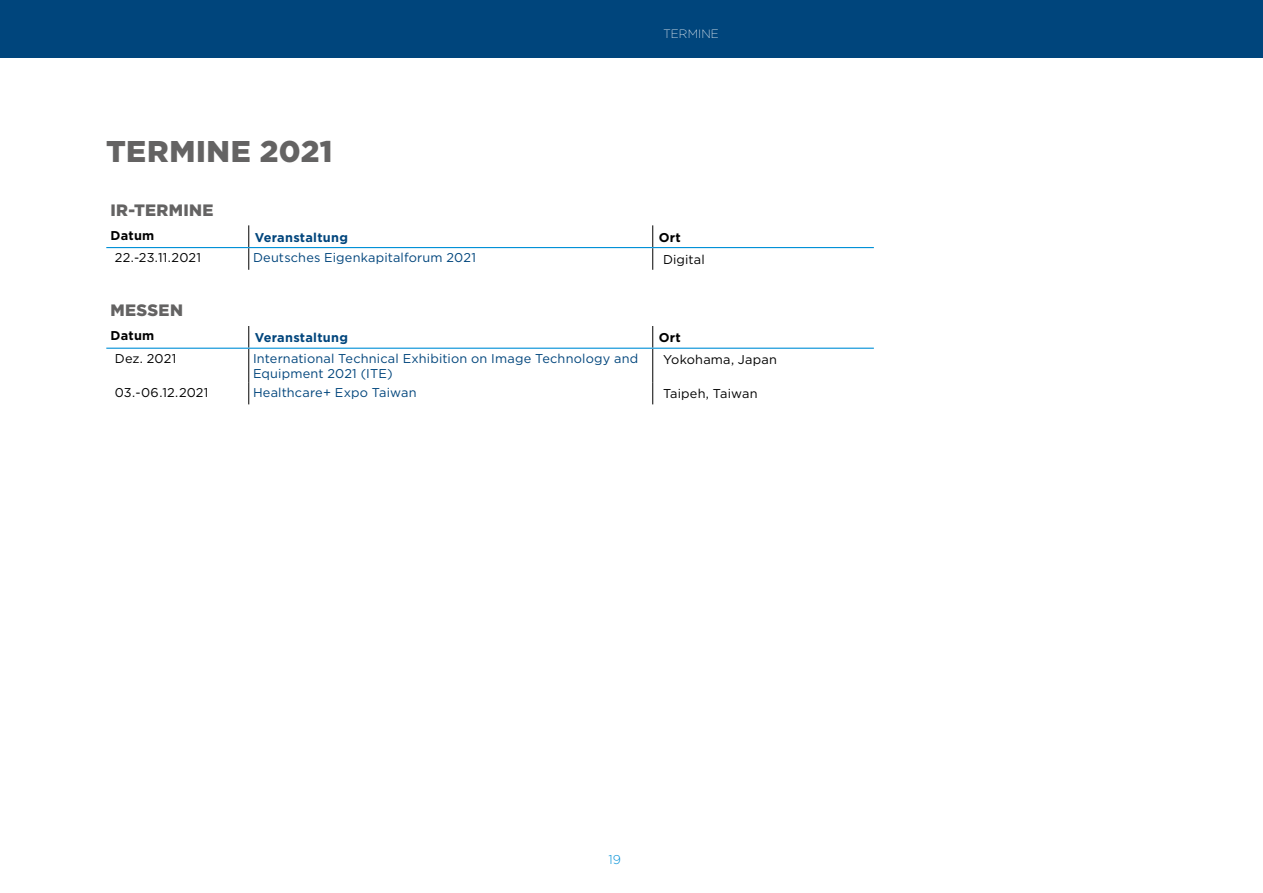
<style>
.page{position:relative;width:1263px;height:893px;background:#fff}
.page>*{position:absolute;margin:0;border:0;box-sizing:border-box;transform-origin:0 0}
.t1{font:900 30px "Gotham";letter-spacing:.02em;color:#646363}
.t2{font:900 16.5px "Gotham";letter-spacing:.02em;color:#646363}
.t3{font:12.75px/15.3px "Gotham";letter-spacing:.015em;color:#00457c}
.t4{font:12.75px "Gotham";letter-spacing:.015em;color:#000}
.t5{font:700 12.75px "Gotham";letter-spacing:.02em;color:#00457c}
.t6{font:700 12.75px "Gotham";letter-spacing:.02em;color:#000}
.t7{font:300 12.75px "Gotham";color:#0090d7}
.t8{font:200 12px "Gotham";letter-spacing:.01em;color:#fff}
</style>
<div class="page">
<svg style="left:248px;top:225px;width:1px;height:45px"></svg>
<svg style="left:248px;top:326px;width:1px;height:22px"></svg>
<hr style="left:248px;top:349px;width:1px;height:33px;background:#000">
<svg style="left:248px;top:382px;width:1px;height:22px"></svg>
<svg style="left:652px;top:225px;width:1px;height:45px"></svg>
<svg style="left:652px;top:326px;width:1px;height:22px"></svg>
<hr style="left:652px;top:349px;width:1px;height:33px;background:#000">
<svg style="left:652px;top:382px;width:1px;height:22px"></svg>
<hr style="left:106px;top:247px;width:143px;height:1px;background:#0090d7">
<hr style="left:249px;top:247px;width:404px;height:1px;background:#0090d7">
<hr style="left:653px;top:247px;width:221px;height:1px;background:#0090d7">
<hr style="left:106px;top:348px;width:143px;height:1px;background:#0090d7">
<hr style="left:249px;top:348px;width:404px;height:1px;background:#0090d7">
<hr style="left:653px;top:348px;width:221px;height:1px;background:#0090d7">
<div style="left:0;top:0;width:1263px;height:57px;background:#00457c"></div>
<h1 class="t1" style="left:106px;top:131px;width:228px">TERMINE 2021</h1>
<p class="t8" style="left:663px;top:26px;width:57px">TERMINE</p>
<p class="t2" style="left:111px;top:199px;width:104px">IR-TERMINE</p>
<p class="t6" style="left:111px;top:227px;width:45px">Datum</p>
<p class="t5" style="left:255px;top:229px;width:95px">Veranstaltung</p>
<p class="t6" style="left:659px;top:229px;width:24px">Ort</p>
<p class="t4" style="left:115px;top:249px;width:88px">22.-23.11.2021</p>
<p class="t3" style="left:253px;top:250px;width:224px">Deutsches Eigenkapitalforum 2021</p>
<p class="t4" style="left:663px;top:251px;width:43px">Digital</p>
<p class="t2" style="left:111px;top:298px;width:74px">MESSEN</p>
<p class="t6" style="left:111px;top:327px;width:45px">Datum</p>
<p class="t5" style="left:255px;top:329px;width:95px">Veranstaltung</p>
<p class="t6" style="left:659px;top:329px;width:24px">Ort</p>
<p class="t4" style="left:115px;top:350px;width:63px">Dez. 2021</p>
<p class="t3" style="left:253px;top:350px;width:387px">International Technical Exhibition on Image Technology and<br>Equipment 2021 (ITE)</p>
<p class="t4" style="left:663px;top:352px;width:115px">Yokohama, Japan</p>
<p class="t4" style="left:115px;top:384px;width:95px">03.-06.12.2021</p>
<p class="t3" style="left:253px;top:384px;width:165px">Healthcare+ Expo Taiwan</p>
<p class="t4" style="left:663px;top:386px;width:96px">Taipeh, Taiwan</p>
<p class="t7" style="left:608px;top:852px;width:14px">19</p>
</div>
